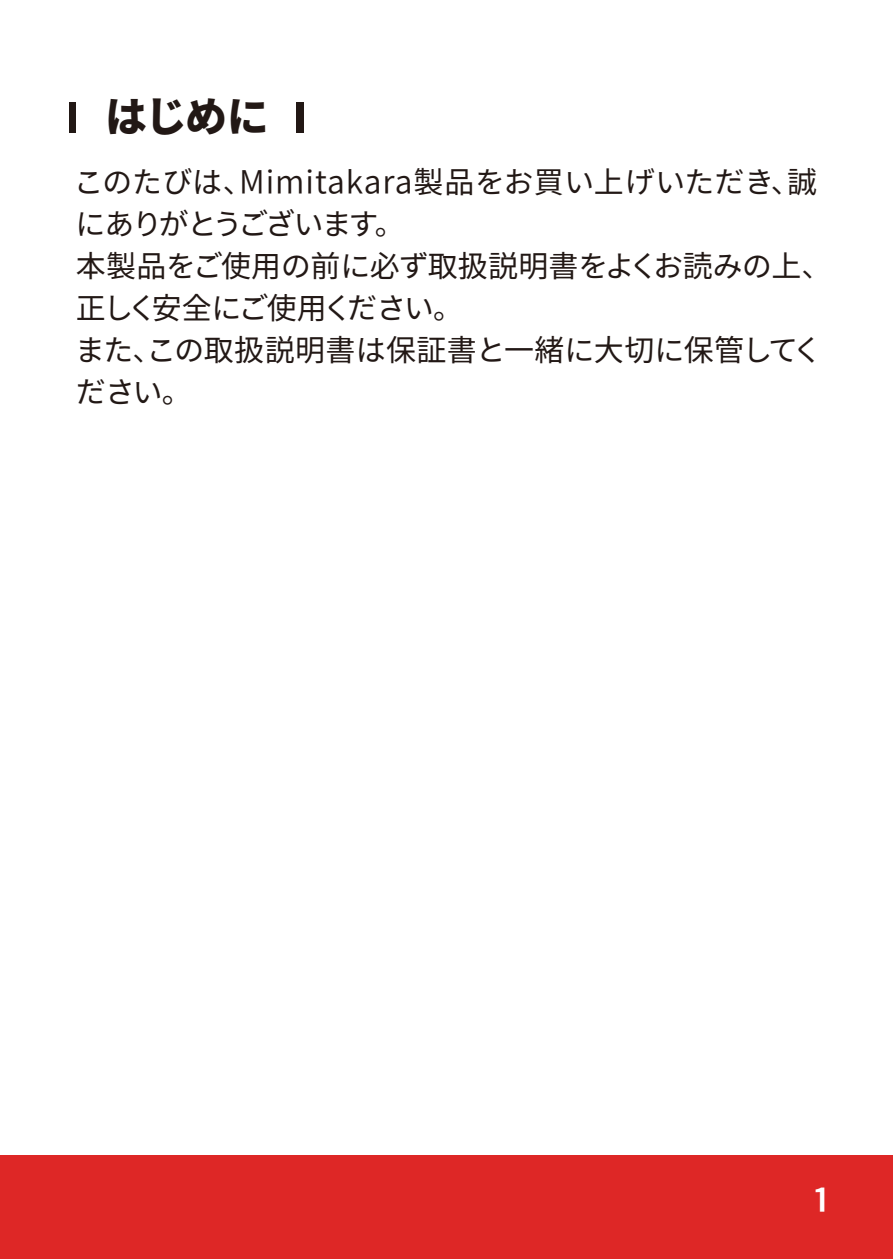
<style>
.page{position:relative;width:893px;height:1259px;background:#fff}
.page>*{position:absolute;margin:0;border:0;box-sizing:border-box;transform-origin:0 0}
.t1{font:42px "Gen Ei Gothic P H";color:#221815}
.t2{font:30px/42px "Gen Ei Gothic P R";letter-spacing:.005em;color:#221815}
.t3{font:30px "Gen Ei Gothic P B";color:#fff}
</style>
<div class="page">
<div style="left:0;top:1156px;width:893px;height:103px;background:#de2726"></div>
<div style="left:297px;top:102px;width:7px;height:30px;background:#221815"></div>
<div style="left:69px;top:102px;width:7px;height:30px;background:#221815"></div>
<h1 class="t1" style="left:105px;top:85px;width:164px">はじめに</h1>
<p class="t2" style="left:76px;top:160px;width:743px">このたびは、Mimitakara製品をお買い上げいただき、誠にありがとうございます。<br>本製品をご使用の前に必ず取扱説明書をよくお読みの上、正しく安全にご使用ください。<br>また、この取扱説明書は保証書と一緒に大切に保管してください。</p>
<p class="t3" style="left:814px;top:1176px;width:17px">1</p>
</div>
